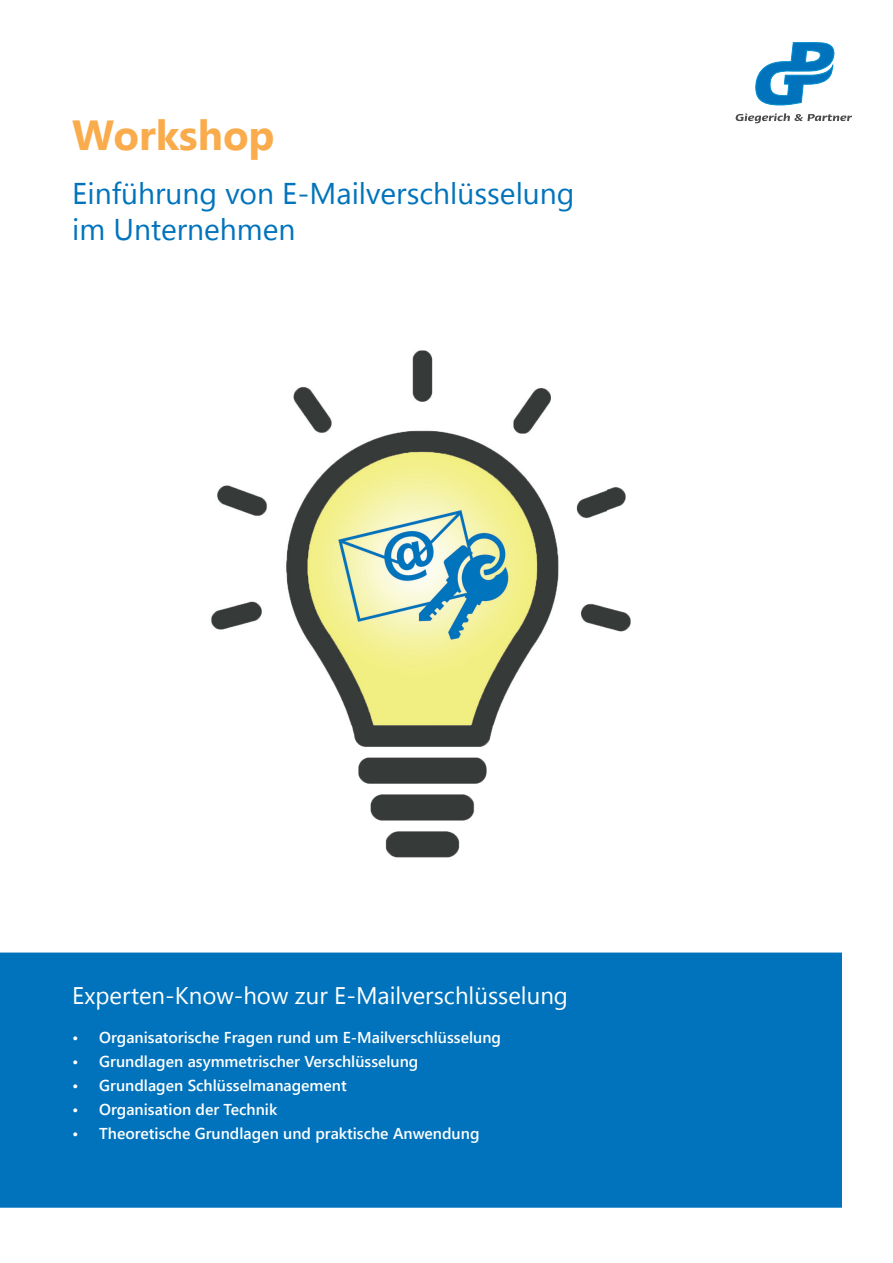
<style>
.page{position:relative;width:893px;height:1263px;background:#fff}
.page>*{position:absolute;margin:0;border:0;box-sizing:border-box;transform-origin:0 0}
.t1{font:700 42px "Segoe UI";color:#faac4d}
.t2{font:30px/36px "Segoe UI";color:#0073bc}
.t3{font:24px "Segoe UI";color:#fff}
.t4{font:600 15.75px "Segoe UI";color:#fff}
</style>
<div class="page">
<div style="left:0;top:952px;width:842px;height:256px;background:#0073bc"></div>
<svg style="left:755px;top:43px;width:79px;height:62px"></svg>
<svg style="left:736px;top:113px;width:116px;height:10px"></svg>
<img style="left:211px;top:350px;width:420px;height:508px">
<h1 class="t1" style="left:72px;top:101px;width:204px">Workshop</h1>
<h2 class="t2" style="left:72px;top:174px;width:504px">Einführung von E-Mailverschlüsselung im Unternehmen</h2>
<h3 class="t3" style="left:72px;top:976px;width:497px">Experten-Know-how zur E-Mailverschlüsselung</h3>
<p class="t4" style="left:72px;top:1024px;width:430px">• Organisatorische Fragen rund um E-Mailverschlüsselung</p>
<p class="t4" style="left:72px;top:1048px;width:348px">• Grundlagen asymmetrischer Verschlüsselung</p>
<p class="t4" style="left:72px;top:1072px;width:276px">• Grundlagen Schlüsselmanagement</p>
<p class="t4" style="left:72px;top:1096px;width:207px">• Organisation der Technik</p>
<p class="t4" style="left:72px;top:1120px;width:409px">• Theoretische Grundlagen und praktische Anwendung</p>
</div>
